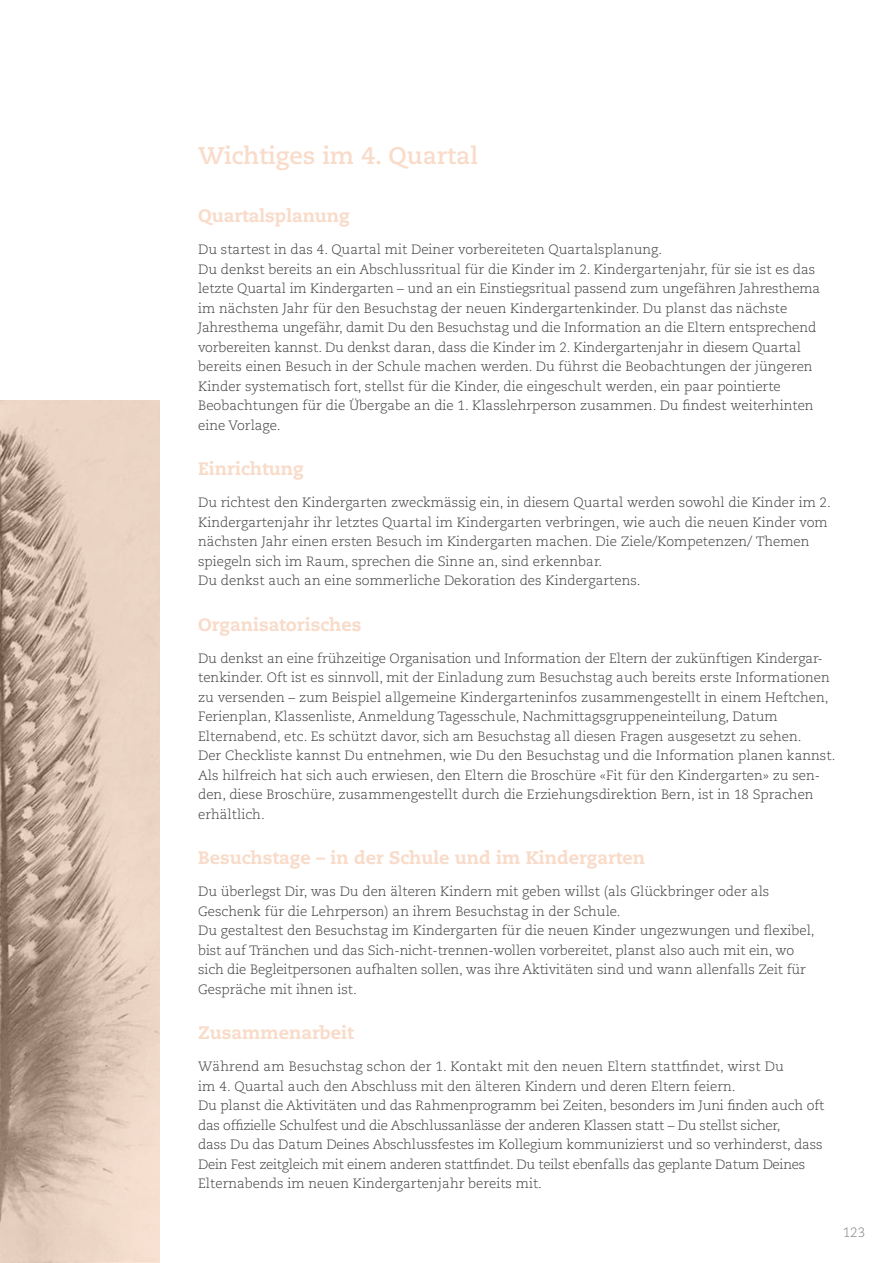
<style>
.page{position:relative;width:893px;height:1263px;background:#fff}
.page>*{position:absolute;margin:0;border:0;box-sizing:border-box;transform-origin:0 0}
.t1{font:700 24px "Caecilia";color:#f9dbc9}
.t2{font:800 18px "Caecilia";color:#f9dbc9}
.t3{font:300 13.5px/19.5px "Caecilia";color:#3e3e3f}
.t4{font:300 13.5px "Caecilia";color:#808285}
</style>
<div class="page">
<svg style="left:0;top:401px;width:159px;height:862px;background:#d2baaa"></svg>
<h1 class="t1" style="left:198px;top:141px;width:281px">Wichtiges im 4. Quartal</h1>
<h2 class="t2" style="left:198px;top:205px;width:153px">Quartalsplanung</h2>
<p class="t3" style="left:198px;top:240px;width:624px">Du startest in das 4. Quartal mit Deiner vorbereiteten Quartalsplanung.<br>Du denkst bereits an ein Abschlussritual für die Kinder im 2. Kindergartenjahr, für sie ist es das letzte Quartal im Kindergarten – und an ein Einstiegsritual passend zum ungefähren Jahresthema im nächsten Jahr für den Besuchstag der neuen Kindergartenkinder. Du planst das nächste Jahresthema ungefähr, damit Du den Besuchstag und die Information an die Eltern entsprechend vorbereiten kannst. Du denkst daran, dass die Kinder im 2. Kindergartenjahr in diesem Quartal bereits einen Besuch in der Schule machen werden. Du führst die Beobachtungen der jüngeren Kinder systematisch fort, stellst für die Kinder, die eingeschult werden, ein paar pointierte Beobachtungen für die Übergabe an die 1. Klasslehrperson zusammen. Du findest weiterhinten eine Vorlage.</p>
<h2 class="t2" style="left:198px;top:458px;width:107px">Einrichtung</h2>
<p class="t3" style="left:198px;top:493px;width:634px">Du richtest den Kindergarten zweckmässig ein, in diesem Quartal werden sowohl die Kinder im 2.<br>Kindergartenjahr ihr letztes Quartal im Kindergarten verbringen, wie auch die neuen Kinder vom nächsten Jahr einen ersten Besuch im Kindergarten machen. Die Ziele/Kompetenzen/ Themen spiegeln sich im Raum, sprechen die Sinne an, sind erkennbar.<br>Du denkst auch an eine sommerliche Dekoration des Kindergartens.</p>
<h2 class="t2" style="left:198px;top:613px;width:165px">Organisatorisches</h2>
<p class="t3" style="left:198px;top:649px;width:639px">Du denkst an eine frühzeitige Organisation und Information der Eltern der zukünftigen Kindergar&shy;tenkinder. Oft ist es sinnvoll, mit der Einladung zum Besuchstag auch bereits erste Informationen zu versenden – zum Beispiel allgemeine Kindergarteninfos zusammengestellt in einem Heftchen, Ferienplan, Klassenliste, Anmeldung Tagesschule, Nachmittagsgruppeneinteilung, Datum Elternabend, etc. Es schützt davor, sich am Besuchstag all diesen Fragen ausgesetzt zu sehen.<br>Der Checkliste kannst Du entnehmen, wie Du den Besuchstag und die Information planen kannst.<br>Als hilfreich hat sich auch erwiesen, den Eltern die Broschüre «Fit für den Kindergarten» zu sen&shy;den, diese Broschüre, zusammengestellt durch die Erziehungsdirektion Bern, ist in 18 Sprachen erhältlich.</p>
<h2 class="t2" style="left:198px;top:847px;width:448px">Besuchstage – in der Schule und im Kindergarten</h2>
<p class="t3" style="left:198px;top:882px;width:618px">Du überlegst Dir, was Du den älteren Kindern mit geben willst (als Glückbringer oder als Geschenk für die Lehrperson) an ihrem Besuchstag in der Schule.<br>Du gestaltest den Besuchstag im Kindergarten für die neuen Kinder ungezwungen und flexibel, bist auf Tränchen und das Sich-nicht-trennen-wollen vorbereitet, planst also auch mit ein, wo sich die Begleitpersonen aufhalten sollen, was ihre Aktivitäten sind und wann allenfalls Zeit für Gespräche mit ihnen ist.</p>
<h2 class="t2" style="left:198px;top:1022px;width:157px">Zusammenarbeit</h2>
<p class="t3" style="left:198px;top:1057px;width:628px">Während am Besuchstag schon der 1. Kontakt mit den neuen Eltern stattfindet, wirst Du<br>im 4. Quartal auch den Abschluss mit den älteren Kindern und deren Eltern feiern.<br>Du planst die Aktivitäten und das Rahmenprogramm bei Zeiten, besonders im Juni finden auch oft das offizielle Schulfest und die Abschlussanlässe der anderen Klassen statt – Du stellst sicher,<br>dass Du das Datum Deines Abschlussfestes im Kollegium kommunizierst und so verhinderst, dass Dein Fest zeitgleich mit einem anderen stattfindet. Du teilst ebenfalls das geplante Datum Deines Elternabends im neuen Kindergartenjahr bereits mit.</p>
<p class="t4" style="left:843px;top:1224px;width:24px">123</p>
</div>
